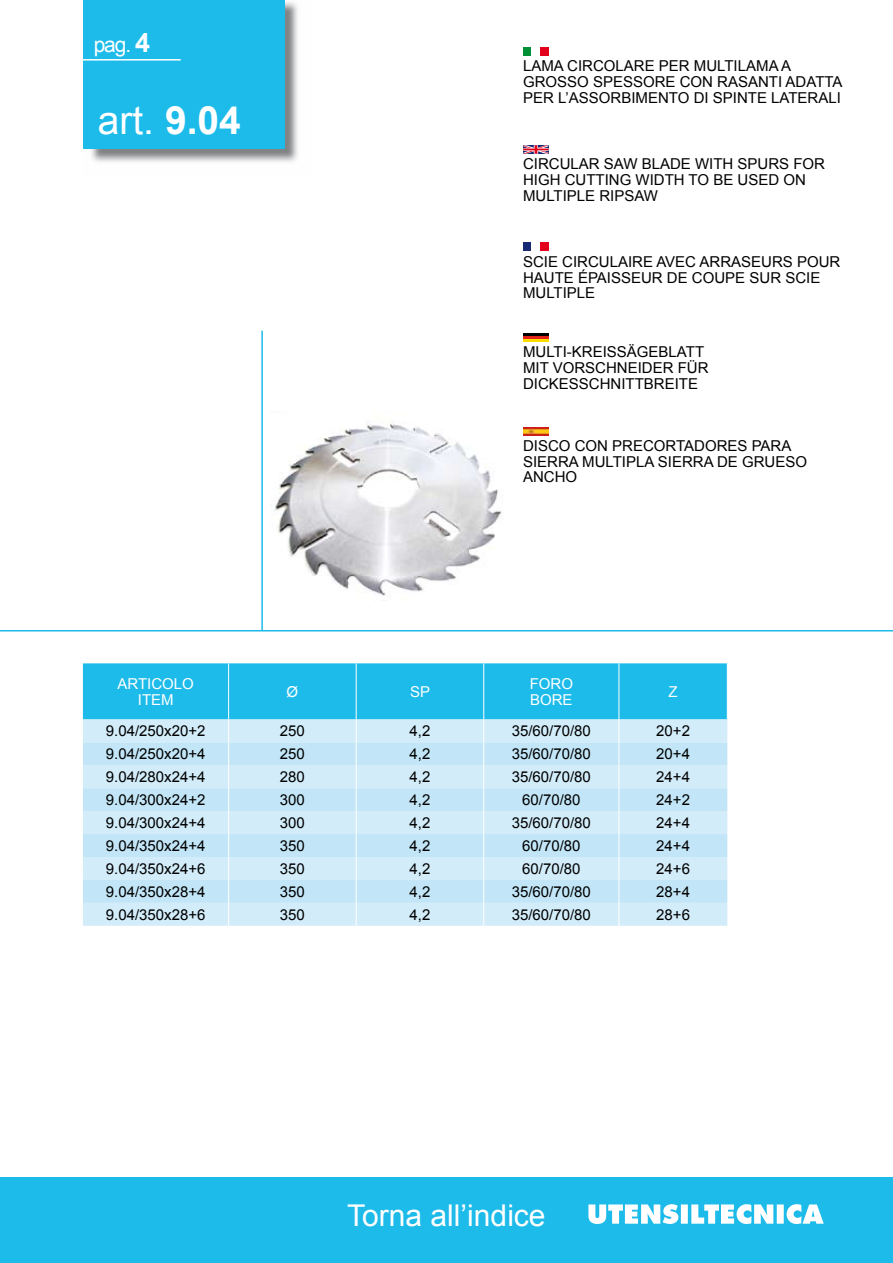
<style>
.page{position:relative;width:893px;height:1263px;background:#fff}
.page>*{position:absolute;margin:0;border:0;box-sizing:border-box;transform-origin:0 0}
.t1{font:39px "Arial";color:#fff}
.t2{font:30px "Arial";color:#fff}
.t3{font:21px "Arial";color:#fff}
.t4{font:15px/15.8px "Arial";color:#000}
.t5{font:15px/16.5px "Arial";color:#fff;text-align:center}
.s1{font-weight:700;font-size:27px}
.s2{font-weight:700}
</style>
<div class="page">
<img style="left:91px;top:2px;width:207px;height:160px">
<div style="left:83px;top:0;width:202px;height:149px;background:#1dbbea"></div>
<hr style="left:261px;top:331px;width:2px;height:299px;background:#1dbbea">
<hr style="left:83px;top:59px;width:98px;height:2px;background:#fff">
<hr style="left:0;top:630px;width:893px;height:1px;background:#1dbbea">
<div style="left:523px;top:48px;width:8px;height:8px;background:#009036"></div>
<div style="left:540px;top:48px;width:9px;height:8px;background:#e2001a"></div>
<div style="left:523px;top:243px;width:8px;height:8px;background:#172973"></div>
<div style="left:540px;top:243px;width:9px;height:8px;background:#e2001a"></div>
<hr style="left:523px;top:333px;width:26px;height:3px;background:#000">
<hr style="left:523px;top:339px;width:26px;height:2px;background:#fd0">
<hr style="left:523px;top:336px;width:26px;height:3px;background:#e32219">
<svg style="left:523px;top:145px;width:26px;height:9px"></svg>
<img style="left:523px;top:427px;width:26px;height:9px">
<div style="left:0;top:1177px;width:893px;height:86px;background:#1dbbea"></div>
<svg style="left:588px;top:1204px;width:236px;height:20px"></svg>
<img style="left:271px;top:420px;width:231px;height:176px">
<svg style="left:83px;top:663px;width:644px;height:263px;background:#a6dff5"></svg>
<hr style="left:228px;top:663px;width:1px;height:56px;background:#fff">
<hr style="left:356px;top:663px;width:1px;height:56px;background:#fff">
<hr style="left:483px;top:663px;width:1px;height:56px;background:#fff">
<hr style="left:619px;top:663px;width:1px;height:56px;background:#fff">
<h3 class="t3" style="left:94px;top:30px;width:58px">pag. <span class="s1">4</span></h3>
<h1 class="t1" style="left:98px;top:94px;width:145px">art. <span class="s2">9.04</span></h1>
<p class="t4" style="left:523px;top:58px;width:321px">LAMA CIRCOLARE PER MULTILAMA A<br>GROSSO SPESSORE CON RASANTI ADATTA<br>PER L’ASSORBIMENTO DI SPINTE LATERALI</p>
<p class="t4" style="left:523px;top:156px;width:303px">CIRCULAR SAW BLADE WITH SPURS FOR<br>HIGH CUTTING WIDTH TO BE USED ON<br>MULTIPLE RIPSAW</p>
<p class="t4" style="left:523px;top:254px;width:319px">SCIE CIRCULAIRE AVEC ARRASEURS POUR<br>HAUTE ÉPAISSEUR DE COUPE SUR SCIE<br>MULTIPLE</p>
<p class="t4" style="left:523px;top:344px;width:187px">MULTI-KREISSÄGEBLATT<br>MIT VORSCHNEIDER FÜR<br>DICKESSCHNITTBREITE</p>
<p class="t4" style="left:523px;top:438px;width:285px">DISCO CON PRECORTADORES PARA<br>SIERRA MULTIPLA SIERRA DE GRUESO<br>ANCHO</p>
<p class="t5" style="left:118px;top:675px;width:78px">ARTICOLO<br>ITEM</p>
<p class="t5" style="left:287px;top:683px;width:13px">Ø</p>
<p class="t5" style="left:410px;top:683px;width:22px">SP</p>
<p class="t5" style="left:530px;top:676px;width:45px;line-height:15.8px;text-align:left">FORO<br>BORE</p>
<p class="t5" style="left:669px;top:683px;width:11px">Z</p>
<p class="t4" style="left:106px;top:723px;width:101px">9.04/250x20+2</p>
<p class="t4" style="left:280px;top:723px;width:27px">250</p>
<p class="t4" style="left:410px;top:723px;width:22px">4,2</p>
<p class="t4" style="left:512px;top:723px;width:81px">35/60/70/80</p>
<p class="t4" style="left:656px;top:723px;width:35px">20+2</p>
<p class="t4" style="left:106px;top:746px;width:101px">9.04/250x20+4</p>
<p class="t4" style="left:280px;top:746px;width:27px">250</p>
<p class="t4" style="left:410px;top:746px;width:22px">4,2</p>
<p class="t4" style="left:512px;top:746px;width:81px">35/60/70/80</p>
<p class="t4" style="left:656px;top:746px;width:35px">20+4</p>
<p class="t4" style="left:106px;top:769px;width:101px">9.04/280x24+4</p>
<p class="t4" style="left:280px;top:769px;width:27px">280</p>
<p class="t4" style="left:410px;top:769px;width:22px">4,2</p>
<p class="t4" style="left:512px;top:769px;width:81px">35/60/70/80</p>
<p class="t4" style="left:656px;top:769px;width:35px">24+4</p>
<p class="t4" style="left:106px;top:792px;width:101px">9.04/300x24+2</p>
<p class="t4" style="left:280px;top:792px;width:27px">300</p>
<p class="t4" style="left:410px;top:792px;width:22px">4,2</p>
<p class="t4" style="left:522px;top:792px;width:60px">60/70/80</p>
<p class="t4" style="left:656px;top:792px;width:35px">24+2</p>
<p class="t4" style="left:106px;top:815px;width:101px">9.04/300x24+4</p>
<p class="t4" style="left:280px;top:815px;width:27px">300</p>
<p class="t4" style="left:410px;top:815px;width:22px">4,2</p>
<p class="t4" style="left:512px;top:815px;width:81px">35/60/70/80</p>
<p class="t4" style="left:656px;top:815px;width:35px">24+4</p>
<p class="t4" style="left:106px;top:838px;width:101px">9.04/350x24+4</p>
<p class="t4" style="left:280px;top:838px;width:27px">350</p>
<p class="t4" style="left:410px;top:838px;width:22px">4,2</p>
<p class="t4" style="left:522px;top:838px;width:60px">60/70/80</p>
<p class="t4" style="left:656px;top:838px;width:35px">24+4</p>
<p class="t4" style="left:106px;top:861px;width:101px">9.04/350x24+6</p>
<p class="t4" style="left:280px;top:861px;width:27px">350</p>
<p class="t4" style="left:410px;top:861px;width:22px">4,2</p>
<p class="t4" style="left:522px;top:861px;width:60px">60/70/80</p>
<p class="t4" style="left:656px;top:861px;width:35px">24+6</p>
<p class="t4" style="left:106px;top:884px;width:101px">9.04/350x28+4</p>
<p class="t4" style="left:280px;top:884px;width:27px">350</p>
<p class="t4" style="left:410px;top:884px;width:22px">4,2</p>
<p class="t4" style="left:512px;top:884px;width:81px">35/60/70/80</p>
<p class="t4" style="left:656px;top:884px;width:35px">28+4</p>
<p class="t4" style="left:106px;top:907px;width:101px">9.04/350x28+6</p>
<p class="t4" style="left:280px;top:907px;width:27px">350</p>
<p class="t4" style="left:410px;top:907px;width:22px">4,2</p>
<p class="t4" style="left:512px;top:907px;width:81px">35/60/70/80</p>
<p class="t4" style="left:656px;top:907px;width:35px">28+6</p>
<h2 class="t2" style="left:347px;top:1196px;width:200px">Torna all’indice</h2>
</div>
